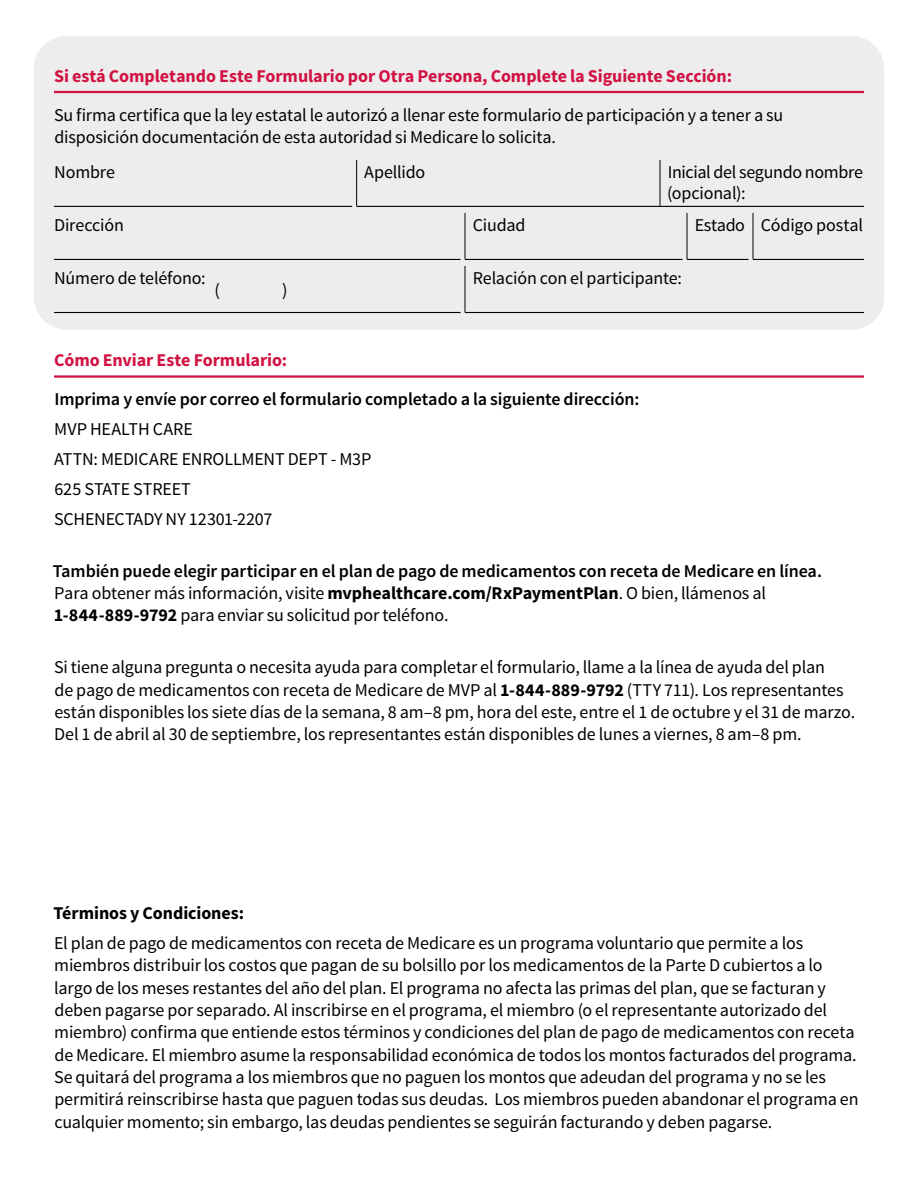
<style>
.page{position:relative;width:918px;height:1188px;background:#fff}
.page>*{position:absolute;margin:0;border:0;box-sizing:border-box;transform-origin:0 0}
.Form_Body{font:18px/22.4px "Source Sans Pro";letter-spacing:-.005em;color:#000}
.Form_Body-2{font:600 18px/22.4px "Source Sans Pro";letter-spacing:-.005em;color:#000}
.Cell_Label{font:18px/20.5px "Source Sans Pro";letter-spacing:-.01em;color:#000}
.Section_Heading{font:700 18px "Source Sans Pro";letter-spacing:-.005em;color:#d11242}
.Form_Body-3{font:700 18px "Source Sans Pro";letter-spacing:-.005em;color:#000}
.s1{font-weight:400}
.s2{font-weight:700}
</style>
<div class="page">
<div style="left:34px;top:36px;width:850px;height:294px;background:#ededee;border-radius:33px"></div>
<hr style="left:54px;top:375px;width:810px;height:3px;background:#d11242">
<svg style="left:54px;top:160px;width:810px;height:46px"></svg>
<hr style="left:356px;top:206px;width:304px;height:1px;background:#000">
<hr style="left:660px;top:206px;width:204px;height:1px;background:#000">
<hr style="left:356px;top:160px;width:1px;height:46px;background:#000">
<hr style="left:54px;top:206px;width:298px;height:1px;background:#000">
<hr style="left:660px;top:160px;width:1px;height:46px;background:#000">
<svg style="left:54px;top:213px;width:810px;height:46px"></svg>
<hr style="left:753px;top:213px;width:1px;height:46px;background:#000">
<hr style="left:753px;top:259px;width:111px;height:1px;background:#000">
<hr style="left:687px;top:213px;width:1px;height:46px;background:#000">
<hr style="left:687px;top:259px;width:61px;height:1px;background:#000">
<hr style="left:465px;top:259px;width:217px;height:1px;background:#000">
<hr style="left:465px;top:213px;width:1px;height:46px;background:#000">
<hr style="left:54px;top:259px;width:406px;height:1px;background:#000">
<svg style="left:54px;top:266px;width:810px;height:47px"></svg>
<hr style="left:465px;top:312px;width:399px;height:1px;background:#000">
<hr style="left:465px;top:266px;width:1px;height:46px;background:#000">
<hr style="left:54px;top:312px;width:406px;height:1px;background:#000">
<hr style="left:54px;top:91px;width:810px;height:2px;background:#d11242">
<p class="Section_Heading" style="left:54px;top:64px;width:679px">Si está Completando Este Formulario por Otra Persona, Complete la Siguiente Sección:</p>
<p class="Form_Body" style="left:54px;top:104px;width:731px">Su firma certifica que la ley estatal le autorizó a llenar este formulario de participación y a tener a su disposición documentación de esta autoridad si Medicare lo solicita.</p>
<p class="Cell_Label" style="left:54px;top:162px;width:62px">Nombre</p>
<p class="Cell_Label" style="left:364px;top:162px;width:63px">Apellido</p>
<p class="Cell_Label" style="left:667px;top:162px;width:197px">Inicial del segundo nombre (opcional):</p>
<p class="Cell_Label" style="left:54px;top:215px;width:71px">Dirección</p>
<p class="Cell_Label" style="left:473px;top:215px;width:54px">Ciudad</p>
<p class="Cell_Label" style="left:695px;top:215px;width:52px">Estado</p>
<p class="Cell_Label" style="left:761px;top:215px;width:104px">Código postal</p>
<p class="Cell_Label" style="left:54px;top:269px;width:153px">Número de teléfono:</p>
<p class="Cell_Label" style="left:215px;top:281px;width:7px">(</p>
<p class="Cell_Label" style="left:282px;top:281px;width:7px">)</p>
<p class="Cell_Label" style="left:473px;top:269px;width:211px">Relación con el participante:</p>
<p class="Section_Heading" style="left:54px;top:349px;width:235px">Cómo Enviar Este Formulario:</p>
<p class="Form_Body-2" style="left:54px;top:389px;width:586px">Imprima y envíe por correo el formulario completado a la siguiente dirección:</p>
<p class="Form_Body" style="left:54px;top:418px;width:140px">MVP HEALTH CARE</p>
<p class="Form_Body" style="left:54px;top:448px;width:319px">ATTN: MEDICARE ENROLLMENT DEPT - M3P</p>
<p class="Form_Body" style="left:54px;top:478px;width:138px">625 STATE STREET</p>
<p class="Form_Body" style="left:54px;top:508px;width:220px">SCHENECTADY NY 12301-2207</p>
<p class="Form_Body-2" style="left:53px;top:560px;width:771px">También puede elegir participar en el plan de pago de medicamentos con receta de Medicare en línea.<br><span class="s1">Para obtener más información, visite</span> <span class="s2">mvphealthcare.com/RxPaymentPlan</span><span class="s1">. O bien, llámenos al<br></span><span class="s2">1-844‑889‑9792</span> <span class="s1">para enviar su solicitud por teléfono.</span></p>
<p class="Form_Body" style="left:54px;top:657px;width:803px">Si tiene alguna pregunta o necesita ayuda para completar el formulario, llame a la línea de ayuda del plan<br>de pago de medicamentos con receta de Medicare de MVP al <span class="s2">1-844-889-9792</span> (TTY 711). Los representantes están disponibles los siete días de la semana, 8 am–8 pm, hora del este, entre el 1 de octubre y el 31 de marzo.<br>Del 1 de abril al 30 de septiembre, los representantes están disponibles de lunes a viernes, 8 am–8 pm.</p>
<p class="Form_Body-3" style="left:53px;top:902px;width:192px">Términos y Condiciones:</p>
<p class="Form_Body" style="left:54px;top:932px;width:806px">El plan de pago de medicamentos con receta de Medicare es un programa voluntario que permite a los miembros distribuir los costos que pagan de su bolsillo por los medicamentos de la Parte D cubiertos a lo largo de los meses restantes del año del plan. El programa no afecta las primas del plan, que se facturan y deben pagarse por separado. Al inscribirse en el programa, el miembro (o el representante autorizado del miembro) confirma que entiende estos términos y condiciones del plan de pago de medicamentos con receta de Medicare. El miembro asume la responsabilidad económica de todos los montos facturados del programa.<br>Se quitará del programa a los miembros que no paguen los montos que adeudan del programa y no se les permitirá reinscribirse hasta que paguen todas sus deudas. Los miembros pueden abandonar el programa en cualquier momento; sin embargo, las deudas pendientes se seguirán facturando y deben pagarse.</p>
</div>
